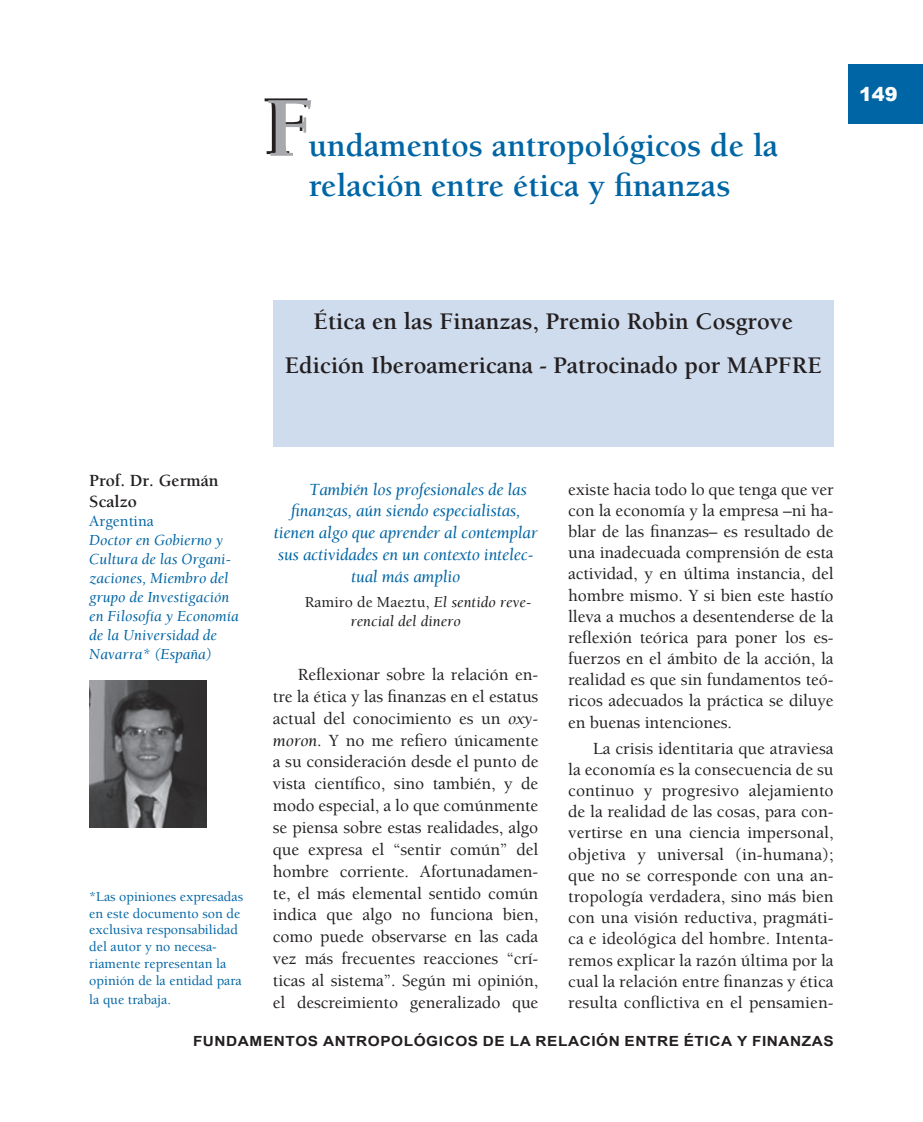
<style>
.page{position:relative;width:923px;height:1122px;background:#fff}
.page>*{position:absolute;margin:0;border:0;box-sizing:border-box;transform-origin:0 0}
.t1{font:700 87.5px "Berkeley";color:#231f20}
.t2{font:700 33.25px/39.9px "Berkeley";color:#0065a4}
.t3{font:700 24.5px/44.3px "Berkeley";color:#231f20;text-align:center}
.t4{font:900 19.25px "Arial";color:#fcfcfc}
.t5{font:500 17.5px/21.2px "Berkeley";letter-spacing:-.005em;color:#231f20;text-align:justify}
.t6{font:italic 17.5px "Berkeley";letter-spacing:-.01em;color:#0065a4}
.t7{font:700 17.5px/21px "Berkeley";color:#231f20}
.t8{font:italic 15.75px/18.9px "Berkeley";color:#0065a4}
.t9{font:italic 15.75px/19.8px "Berkeley";letter-spacing:.005em;color:#231f20}
.t10{font:500 15.75px "Berkeley";color:#0065a4}
.t11{font:500 14px/16.8px "Berkeley";color:#0065a4}
.t12{font:700 14px "Arial";letter-spacing:.035em;color:#231f20;scale:1.1 1}
.s1{font-weight:500;font-style:normal}
.s2{font-weight:400;font-style:italic}
</style>
<div class="page">
<div style="left:848px;top:64px;width:75px;height:59px;background:#0065a4"></div>
<img style="left:89px;top:680px;width:117px;height:147px">
<div style="left:273px;top:300px;width:560px;height:146px;background:#cfdced"></div>
<h1 class="t1" style="left:261px;top:80px;width:52px">F</h1>
<h2 class="t2" style="left:309px;top:126px;width:471px">undamentos antropológicos de la relación entre ética y finanzas</h2>
<p class="t4" style="left:859px;top:80px;width:40px">149</p>
<h3 class="t3" style="left:285px;top:299px;width:538px">Ética en las Finanzas, Premio Robin Cosgrove<br>Edición Iberoamericana - Patrocinado por MAPFRE</h3>
<p class="t7" style="left:89px;top:470px;width:131px">Prof. Dr. Germán<br>Scalzo</p>
<p class="t10" style="left:89px;top:513px;width:66px">Argentina</p>
<p class="t8" style="left:89px;top:531px;width:151px">Doctor en Gobierno y<br>Cultura de las Organi&shy;zaciones, Miembro del grupo de Investigación en Filosofía y Economía de la Universidad de<br>Navarra* (España)</p>
<p class="t11" style="left:89px;top:888px;width:155px">*Las opiniones expresadas en este documento son de exclusiva responsabilidad del autor y no necesa&shy;riamente representan la opinión de la entidad para</p>
<p class="t11" style="left:89px;top:991px;width:83px">la que trabaja.</p>
<p class="t6" style="left:309px;top:479px;width:219px">También los profesionales de las</p>
<p class="t6" style="left:291px;top:501px;width:231px">finanzas, aún siendo especialistas,</p>
<p class="t6" style="left:274px;top:523px;width:265px">tienen algo que aprender al contemplar</p>
<p class="t6" style="left:278px;top:545px;width:257px">sus actividades en un contexto intelec-</p>
<p class="t6" style="left:351px;top:567px;width:111px">tual más amplio</p>
<p class="t9" style="left:350px;top:592px;width:182px;text-indent:-46px"><span class="s1">Ramiro de Maeztu,</span> El sentido reve&shy;rencial del dinero</p>
<p class="t5" style="left:273px;top:663px;width:267px;line-height:21.9px;text-indent:25px">Reflexionar sobre la relación en&shy;tre la ética y las finanzas en el estatus actual del conocimiento es un <span class="s2">oxy&shy;moron</span>. Y no me refiero únicamente a su consideración desde el punto de vista científico, sino también, y de modo especial, a lo que comúnmente se piensa sobre estas realidades, algo que expresa el “sentir común” del hombre corriente. Afortunadamen&shy;te, el más elemental sentido común indica que algo no funciona bien, como puede observarse en las cada vez más frecuentes reacciones “crí&shy;ticas al sistema”. Según mi opinión, el descreimiento generalizado que</p>
<p class="t5" style="left:568px;top:479px;width:267px">existe hacia todo lo que tenga que ver con la economía y la empresa –ni ha&shy;blar de las finanzas– es resultado de una inadecuada comprensión de esta actividad, y en última instancia, del hombre mismo. Y si bien este hastío lleva a muchos a desentenderse de la reflexión teórica para poner los es&shy;fuerzos en el ámbito de la acción, la realidad es que sin fundamentos teó&shy;ricos adecuados la práctica se diluye en buenas intenciones.</p>
<p class="t5" style="left:568px;top:737px;width:267px;text-indent:25px">La crisis identitaria que atraviesa la economía es la consecuencia de su continuo y progresivo alejamiento de la realidad de las cosas, para con&shy;vertirse en una ciencia impersonal, objetiva y universal (in-humana); que no se corresponde con una an&shy;tropología verdadera, sino más bien con una visión reductiva, pragmáti&shy;ca e ideológica del hombre. Intenta&shy;remos explicar la razón última por la cual la relación entre finanzas y ética resulta conflictiva en el pensamien-</p>
<p class="t12" style="left:193px;top:1030px;width:584px">FUNDAMENTOS ANTROPOLÓGICOS DE LA RELACIÓN ENTRE ÉTICA Y FINANZAS</p>
</div>
